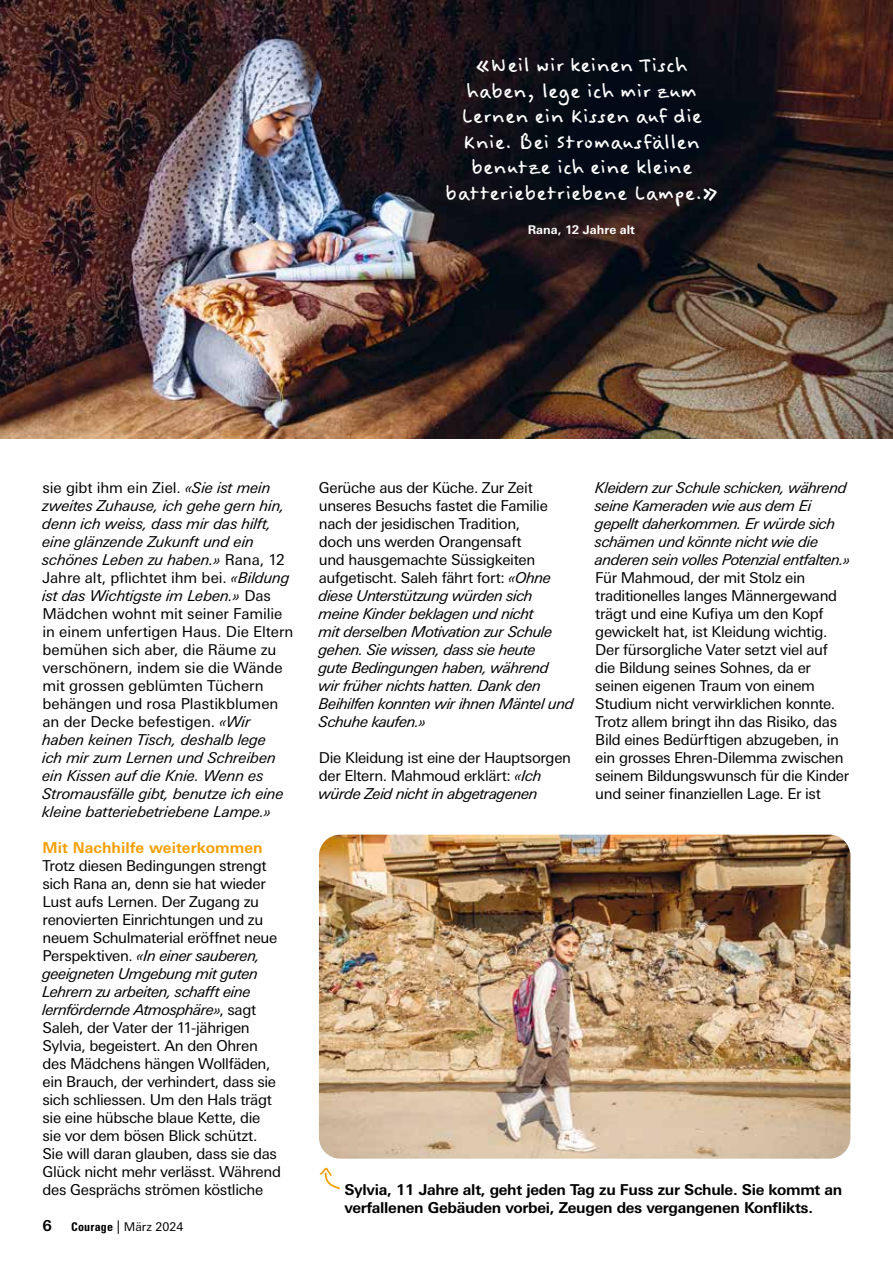
<style>
.page{position:relative;width:893px;height:1263px;background:#fff}
.page>*{position:absolute;margin:0;border:0;box-sizing:border-box;transform-origin:0 0}
.t1{font:25.5px/25.5px "Felt Tip Woman";letter-spacing:-.005em;color:#fff;text-align:center}
.t2{font:italic 15px/18px "Univers Next Pro";letter-spacing:-.02em;color:#000}
.t3{font:15px/18px "Univers Next Pro";letter-spacing:-.025em;color:#000}
.t4{font:700 15px/18px "Univers Next Pro";letter-spacing:-.02em;color:#000}
.t5{font:700 15px "Univers Next Pro";letter-spacing:.005em;color:#f59e00}
.t6{font:12px "Univers Next Pro";color:#000}
.t7{font:700 12px "Univers Next Pro";color:#fff}
.s1{font-style:normal}
.s2{font-style:italic}
.s3{font-family:"Univers LT Std";font-weight:700;font-stretch:condensed}
.s4{font-size:13.5px}
</style>
<div class="page">
<img style="left:0;top:0;width:893px;height:439px">
<svg style="left:320px;top:1167px;width:20px;height:22px"></svg>
<img style="left:319px;top:835px;width:531px;height:324px">
<h1 class="t1" style="left:445px;top:53px;width:275px">«Weil wir keinen Tisch haben, lege ich mir zum<br>Lernen ein Kissen auf die<br>Knie. Bei Stromausfällen benutze ich eine kleine batteriebetriebene Lampe.»</h1>
<p class="t7" style="left:528px;top:223px;width:109px">Rana, 12 Jahre alt</p>
<p class="t2" style="left:43px;top:478px;width:252px"><span class="s1">sie gibt ihm ein Ziel.</span> «Sie ist mein zweites Zuhause, ich gehe gern hin, denn ich weiss, dass mir das hilft, eine glänzende Zukunft und ein schönes Leben zu haben.» <span class="s1">Rana, 12<br>Jahre alt, pflichtet ihm bei.</span> «Bildung ist das Wichtigste im Leben.» <span class="s1">Das Mädchen wohnt mit seiner Familie in einem unfertigen Haus. Die Eltern bemühen sich aber, die Räume zu verschönern, indem sie die Wände mit grossen geblümten Tüchern behängen und rosa Plastikblumen an der Decke befestigen.</span> «Wir haben keinen Tisch, deshalb lege<br>ich mir zum Lernen und Schreiben ein Kissen auf die Knie. Wenn es Stromausfälle gibt, benutze ich eine kleine batteriebetriebene Lampe.»</p>
<p class="t5" style="left:43px;top:838px;width:222px">Mit Nachhilfe weiterkommen</p>
<p class="t3" style="left:43px;top:856px;width:240px">Trotz diesen Bedingungen strengt sich Rana an, denn sie hat wieder Lust aufs Lernen. Der Zugang zu renovierten Einrichtungen und zu neuem Schulmaterial eröffnet neue Perspektiven. <span class="s2">«In einer sauberen, geeigneten Umgebung mit guten Lehrern zu arbeiten, schafft eine lernfördernde Atmosphäre»</span>, sagt Saleh, der Vater der 11-jährigen Sylvia, begeistert. An den Ohren des Mädchens hängen Wollfäden, ein Brauch, der verhindert, dass sie sich schliessen. Um den Hals trägt sie eine hübsche blaue Kette, die sie vor dem bösen Blick schützt.<br>Sie will daran glauben, dass sie das Glück nicht mehr verlässt. Während des Gesprächs strömen köstliche</p>
<p class="t4" style="left:43px;top:1216px;width:11px">6</p>
<p class="t6" style="left:71px;top:1219px;width:114px"><span class="s3">Courage</span> <span class="s4">|</span> März 2024</p>
<p class="t2" style="left:319px;top:478px;width:257px"><span class="s1">Gerüche aus der Küche. Zur Zeit unseres Besuchs fastet die Familie nach der jesidischen Tradition,<br>doch uns werden Orangensaft<br>und hausgemachte Süssigkeiten aufgetischt. Saleh fährt fort:</span> «Ohne diese Unterstützung würden sich meine Kinder beklagen und nicht<br>mit derselben Motivation zur Schule gehen. Sie wissen, dass sie heute<br>gute Bedingungen haben, während<br>wir früher nichts hatten. Dank den<br>Beihilfen konnten wir ihnen Mäntel und<br>Schuhe kaufen.»</p>
<p class="t3" style="left:319px;top:748px;width:254px">Die Kleidung ist eine der Hauptsorgen der Eltern. Mahmoud erklärt: <span class="s2">«Ich würde Zeid nicht in abgetragenen</span></p>
<p class="t2" style="left:595px;top:478px;width:257px">Kleidern zur Schule schicken, während seine Kameraden wie aus dem Ei gepellt daherkommen. Er würde sich schämen und könnte nicht wie die anderen sein volles Potenzial entfalten.»</p>
<p class="t3" style="left:595px;top:568px;width:255px">Für Mahmoud, der mit Stolz ein traditionelles langes Männergewand trägt und eine Kufiya um den Kopf gewickelt hat, ist Kleidung wichtig.<br>Der fürsorgliche Vater setzt viel auf die Bildung seines Sohnes, da er seinen eigenen Traum von einem Studium nicht verwirklichen konnte.<br>Trotz allem bringt ihn das Risiko, das Bild eines Bedürftigen abzugeben, in ein grosses Ehren-Dilemma zwischen seinem Bildungswunsch für die Kinder und seiner finanziellen Lage. Er ist</p>
<p class="t4" style="left:344px;top:1180px;width:499px">Sylvia, 11 Jahre alt, geht jeden Tag zu Fuss zur Schule. Sie kommt an verfallenen Gebäuden vorbei, Zeugen des vergangenen Konflikts.</p>
</div>
